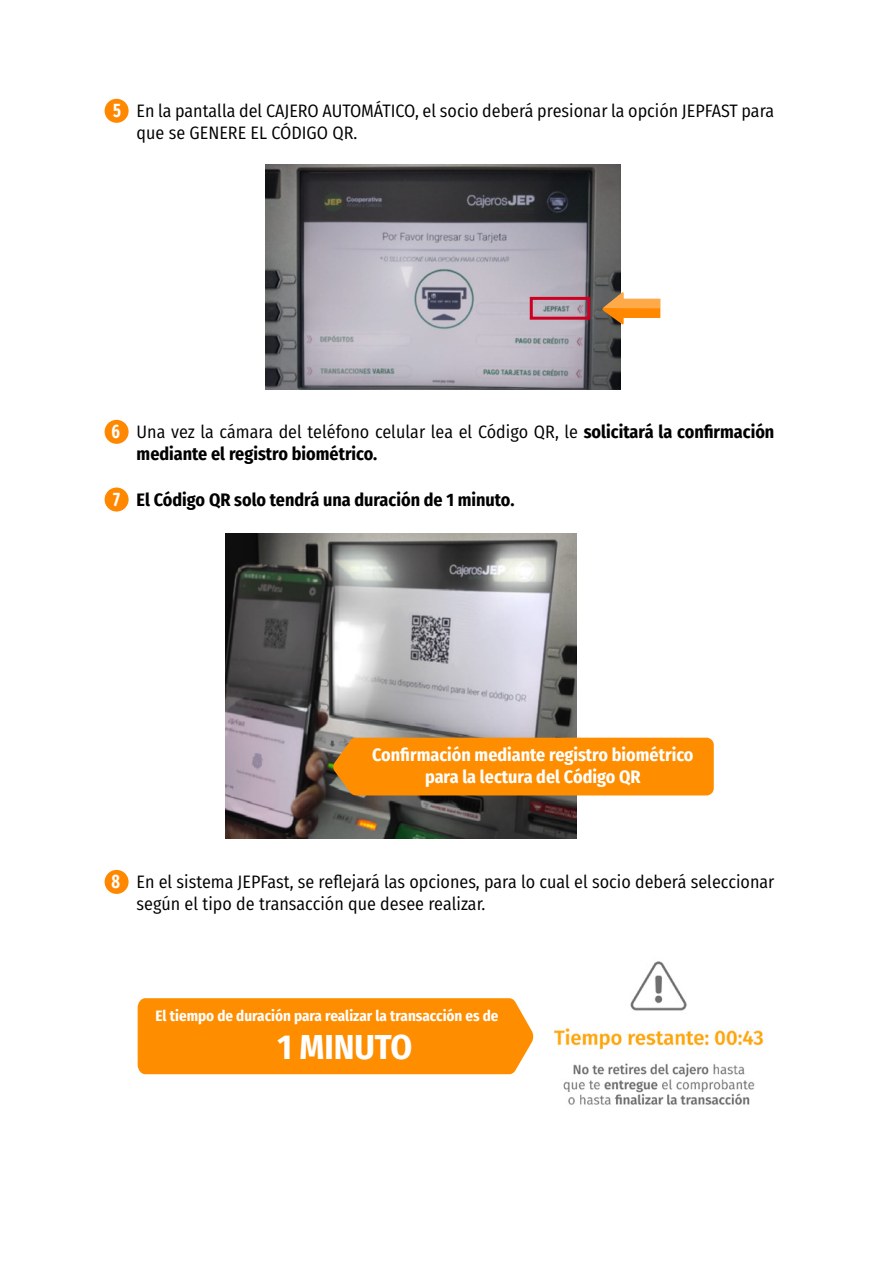
<style>
.page{position:relative;width:893px;height:1263px;background:#fff}
.page>*{position:absolute;margin:0;border:0;box-sizing:border-box;transform-origin:0 0}
.t1{font:700 34.65px "Fira Sans Condensed";color:#fff}
.t2{font:700 19.5px "Fira Sans Condensed";color:#fff;scale:.83 1}
.t3{font:18px/21.6px "Fira Sans Condensed";color:#000}
.t4{font:700 18px/21.6px "Fira Sans Condensed";color:#000}
.t5{font:700 18px/21.6px "Fira Sans Condensed";color:#fff;text-align:center}
.t6{font:700 15px "Fira Sans Condensed";color:#fff}
.s1{font-weight:400}
.s2{font-size:19.5px;color:#fff}
</style>
<div class="page">
<div style="left:105px;top:99px;width:24px;height:24px;background:#f80;border-radius:50%"></div>
<div style="left:105px;top:420px;width:24px;height:24px;background:#f80;border-radius:50%"></div>
<div style="left:105px;top:870px;width:24px;height:24px;background:#f80;border-radius:50%"></div>
<div style="left:105px;top:487px;width:24px;height:24px;background:#f80;border-radius:50%"></div>
<img style="left:266px;top:164px;width:355px;height:225px">
<div style="left:530px;top:297px;width:60px;height:23px;border:3px solid #cd0024"></div>
<svg style="left:602px;top:292px;width:58px;height:33px"></svg>
<img style="left:225px;top:533px;width:351px;height:306px">
<div style="left:333px;top:738px;width:381px;height:57px;background:#ff8d00"></div>
<img style="left:508px;top:961px;width:256px;height:144px">
<div style="left:138px;top:998px;width:396px;height:76px;background:#ff8d00"></div>
<p class="t2" style="left:113px;top:94px;width:11px">5</p>
<p class="t3" style="left:137px;top:99px;width:639px">En la pantalla del CAJERO AUTOMÁTICO, el socio deberá presionar la opción JEPFAST para que se GENERE EL CÓDIGO QR.</p>
<p class="t2" style="left:112px;top:415px;width:12px">6</p>
<p class="t4" style="left:137px;top:420px;width:639px"><span class="s1">Una vez la cámara del teléfono celular lea el Código QR, le</span> solicitará la confirmación mediante el registro biométrico.</p>
<p class="t4" style="left:113px;top:487px;width:403px"><span class="s2">7</span> El Código QR solo tendrá una duración de 1 minuto.</p>
<p class="t5" style="left:372px;top:743px;width:323px">Confirmación mediante registro biométrico para la lectura del Código QR</p>
<p class="t2" style="left:112px;top:865px;width:12px">8</p>
<p class="t3" style="left:137px;top:870px;width:639px">En el sistema JEPFast, se reflejará las opciones, para lo cual el socio deberá seleccionar según el tipo de transacción que desee realizar.</p>
<p class="t6" style="left:156px;top:1003px;width:344px">El tiempo de duración para realizar la transacción es de</p>
<h1 class="t1" style="left:278px;top:1018px;width:136px">1 MINUTO</h1>
</div>
